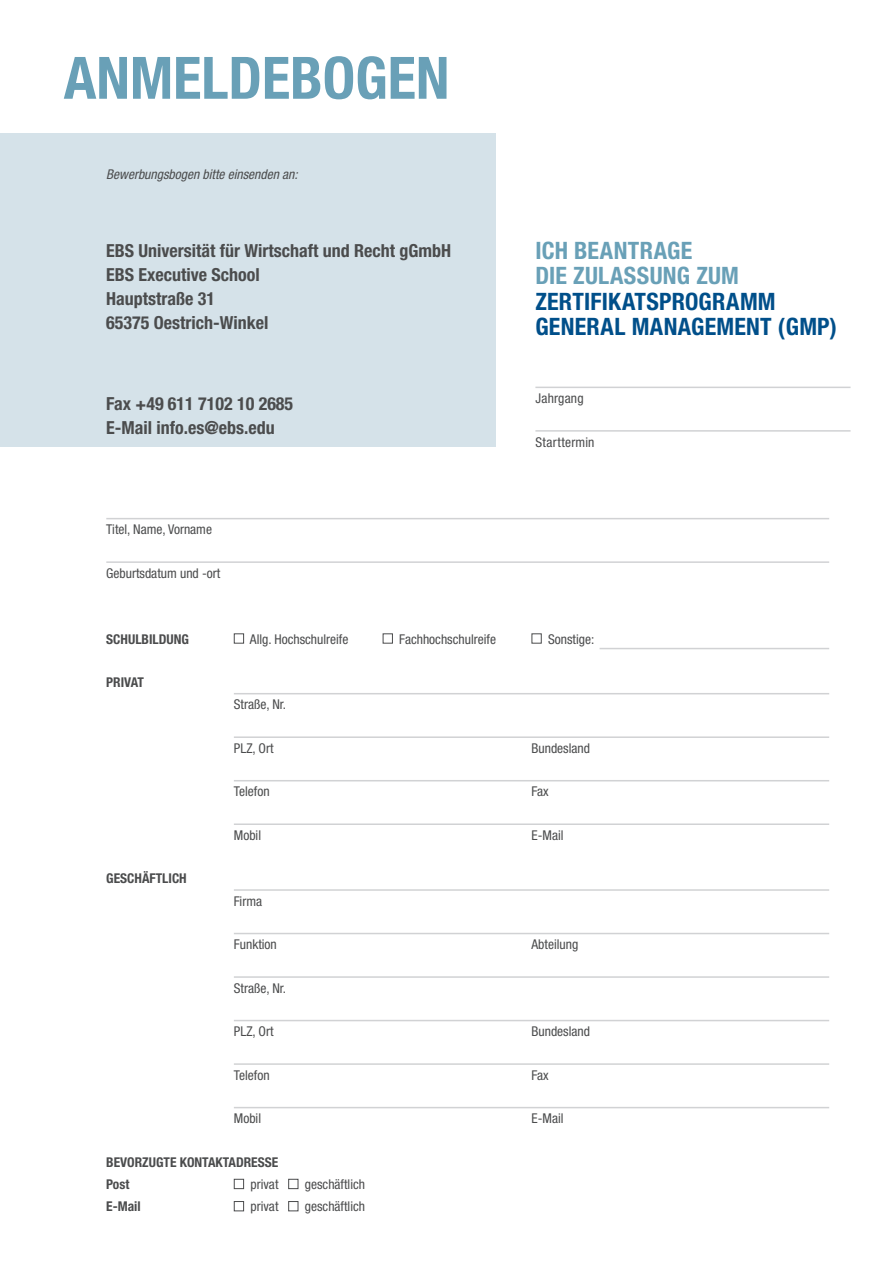
<style>
.page{position:relative;width:893px;height:1263px;background:#fff}
.page>*{position:absolute;margin:0;border:0;box-sizing:border-box;transform-origin:0 0}
.t1{font:700 condensed 58.5px "Helvetica Neue";color:#69a0b7}
.t2{font:700 condensed 24px/25.5px "Helvetica Neue";letter-spacing:.01em;color:#004f8a}
.Aufzählung_mit_Bulle{font:700 condensed 18px/24px "Helvetica Neue";color:#4b4c4d}
.t3{font:condensed 13.5px "Helvetica Neue";color:#4b4c4d}
.t4{font:700 condensed 13.5px "Helvetica Neue";color:#4b4c4d}
.t5{font:italic condensed 13.5px "Helvetica Neue";color:#4b4c4d}
.t6{font:condensed 13.5px "Helvetica Neue";letter-spacing:.02em;color:#4b4c4d}
.s1{color:#69a0b7}
</style>
<div class="page">
<hr style="left:106px;top:518px;width:723px;height:1px;background:#d1d2d4">
<hr style="left:106px;top:561px;width:723px;height:2px;background:#d1d2d4">
<hr style="left:600px;top:648px;width:229px;height:1px;background:#d1d2d4">
<hr style="left:234px;top:693px;width:595px;height:1px;background:#d1d2d4">
<hr style="left:234px;top:736px;width:595px;height:2px;background:#d1d2d4">
<hr style="left:234px;top:780px;width:595px;height:1px;background:#d1d2d4">
<hr style="left:234px;top:823px;width:595px;height:2px;background:#d1d2d4">
<hr style="left:234px;top:889px;width:595px;height:2px;background:#d1d2d4">
<hr style="left:234px;top:933px;width:595px;height:1px;background:#d1d2d4">
<hr style="left:234px;top:976px;width:595px;height:2px;background:#d1d2d4">
<hr style="left:234px;top:1020px;width:595px;height:1px;background:#d1d2d4">
<hr style="left:234px;top:1063px;width:595px;height:2px;background:#d1d2d4">
<hr style="left:234px;top:1107px;width:595px;height:1px;background:#d1d2d4">
<div style="left:234px;top:633px;width:10px;height:10px;border:1px solid #4b4c4d"></div>
<div style="left:383px;top:633px;width:10px;height:10px;border:1px solid #4b4c4d"></div>
<div style="left:531px;top:633px;width:11px;height:10px;border:1px solid #4b4c4d"></div>
<div style="left:234px;top:1179px;width:10px;height:10px;border:1px solid #4b4c4d"></div>
<div style="left:288px;top:1179px;width:10px;height:10px;border:1px solid #4b4c4d"></div>
<div style="left:234px;top:1201px;width:10px;height:10px;border:1px solid #4b4c4d"></div>
<div style="left:288px;top:1201px;width:10px;height:10px;border:1px solid #4b4c4d"></div>
<hr style="left:535px;top:387px;width:315px;height:1px;background:#d1d2d4">
<hr style="left:535px;top:430px;width:315px;height:2px;background:#d1d2d4">
<div style="left:0;top:133px;width:495px;height:313px;background:#d5e2e9"></div>
<p class="t1" style="left:64px;top:29px;width:387px">ANMELDEBOGEN</p>
<p class="t5" style="left:106px;top:167px;width:193px">Bewerbungsbogen bitte einsenden an:</p>
<p class="Aufzählung_mit_Bulle" style="left:106px;top:239px;width:346px">EBS Universität für Wirtschaft und Recht gGmbH<br>EBS Executive School<br>Hauptstraße 31<br>65375 Oestrich-Winkel</p>
<p class="Aufzählung_mit_Bulle" style="left:106px;top:392px;width:188px">Fax +49 611 7102 10 2685<br>E-Mail info.es@ebs.edu</p>
<p class="t3" style="left:106px;top:522px;width:107px">Titel, Name, Vorname</p>
<p class="t3" style="left:106px;top:565px;width:116px">Geburtsdatum und -ort</p>
<p class="t2" style="left:535px;top:237px;width:303px"><span class="s1">ICH BEANTRAGE<br>DIE ZULASSUNG ZUM<br></span>ZERTIFIKATSPROGRAMM<br>GENERAL MANAGEMENT (GMP)</p>
<p class="t3" style="left:535px;top:390px;width:50px">Jahrgang</p>
<p class="t6" style="left:535px;top:434px;width:61px">Starttermin</p>
<p class="t4" style="left:106px;top:630px;width:84px">SCHULBILDUNG</p>
<p class="t3" style="left:250px;top:631px;width:100px">Allg. Hochschulreife</p>
<p class="t3" style="left:399px;top:631px;width:98px">Fachhochschulreife</p>
<p class="t3" style="left:548px;top:631px;width:48px">Sonstige:</p>
<p class="t4" style="left:106px;top:674px;width:39px">PRIVAT</p>
<p class="t3" style="left:234px;top:697px;width:54px">Straße, Nr.</p>
<p class="t3" style="left:234px;top:740px;width:41px">PLZ, Ort</p>
<p class="t3" style="left:532px;top:740px;width:60px">Bundesland</p>
<p class="t3" style="left:234px;top:784px;width:37px">Telefon</p>
<p class="t3" style="left:531px;top:784px;width:19px">Fax</p>
<p class="t3" style="left:234px;top:827px;width:29px">Mobil</p>
<p class="t3" style="left:531px;top:827px;width:34px">E-Mail</p>
<p class="t4" style="left:106px;top:870px;width:82px">GESCHÄFTLICH</p>
<p class="t3" style="left:234px;top:893px;width:30px">Firma</p>
<p class="t3" style="left:234px;top:936px;width:44px">Funktion</p>
<p class="t3" style="left:531px;top:936px;width:48px">Abteilung</p>
<p class="t3" style="left:234px;top:980px;width:54px">Straße, Nr.</p>
<p class="t3" style="left:234px;top:1023px;width:41px">PLZ, Ort</p>
<p class="t3" style="left:532px;top:1023px;width:60px">Bundesland</p>
<p class="t3" style="left:234px;top:1067px;width:37px">Telefon</p>
<p class="t3" style="left:531px;top:1067px;width:19px">Fax</p>
<p class="t3" style="left:234px;top:1111px;width:29px">Mobil</p>
<p class="t3" style="left:531px;top:1111px;width:34px">E-Mail</p>
<p class="t4" style="left:106px;top:1154px;width:173px">BEVORZUGTE KONTAKTADRESSE</p>
<p class="t4" style="left:106px;top:1176px;width:25px">Post</p>
<p class="t3" style="left:250px;top:1176px;width:30px">privat</p>
<p class="t3" style="left:305px;top:1176px;width:62px">geschäftlich</p>
<p class="t4" style="left:106px;top:1198px;width:36px">E-Mail</p>
<p class="t3" style="left:250px;top:1199px;width:30px">privat</p>
<p class="t3" style="left:305px;top:1199px;width:62px">geschäftlich</p>
</div>
